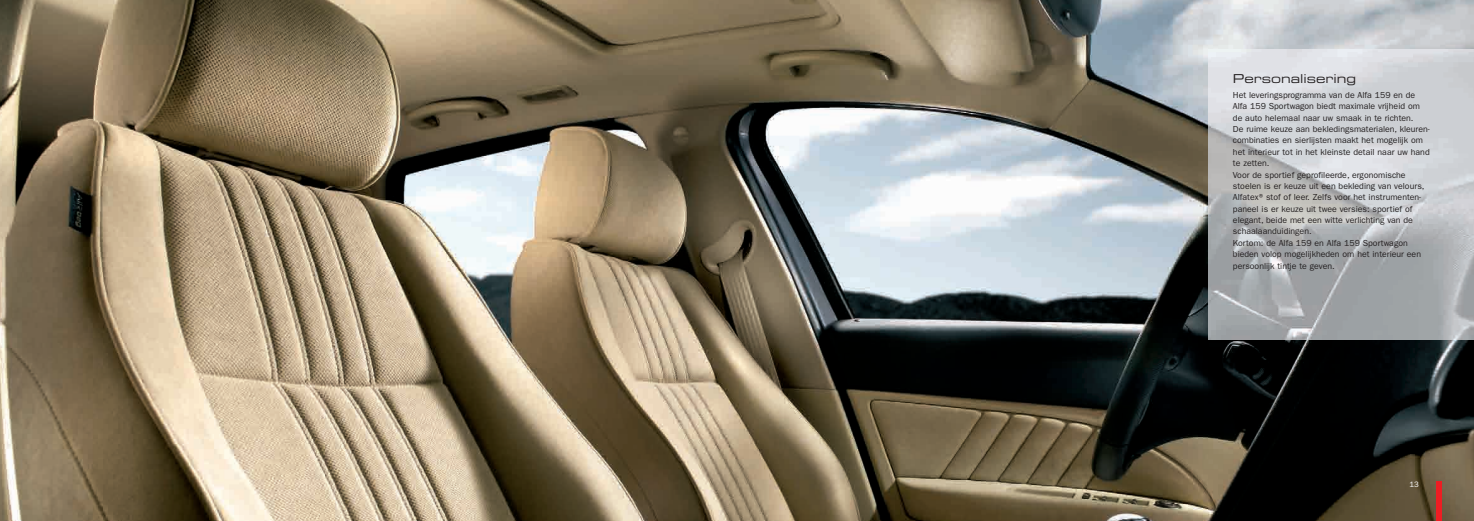
<style>
.page{position:relative;width:1474px;height:521px;background:#fff}
.page>*{position:absolute;margin:0;border:0;box-sizing:border-box;transform-origin:0 0}
.t1{font:12.25px "Eurostile Extended Two";color:#231f20}
.t2{font:8.75px/11.4px "Franklin Gothic";color:#231f20}
.t3{font:7.88px "Franklin Gothic";color:#fff}
</style>
<div class="page">
<img style="left:0;top:0;width:1473px;height:521px">
<img style="left:1208px;top:50px;width:265px;height:289px">
<div style="left:1436px;top:481px;width:5px;height:40px;background:#ee1d23"></div>
<h1 class="t1" style="left:1232px;top:75px;width:125px">Personalisering</h1>
<p class="t2" style="left:1232px;top:90px;width:198px">Het leveringsprogramma van de Alfa 159 en de Alfa 159 Sportwagon biedt maximale vrijheid om de auto helemaal naar uw smaak in te richten.<br>De ruime keuze aan bekledingsmaterialen, kleuren&shy;combinaties en sierlijsten maakt het mogelijk om het interieur tot in het kleinste detail naar uw hand te zetten.<br>Voor de sportief geprofileerde, ergonomische stoelen is er keuze uit een bekleding van velours, Alfatex®stof of leer. Zelfs voor het instrumenten&shy;paneel is er keuze uit twee versies: sportief of elegant, beide met een witte verlichting van de schaalaanduidingen.<br>Kortom: de Alfa 159 en Alfa 159 Sportwagon bieden volop mogelijkheden om het interieur een persoonlijk tintje te geven.</p>
<p class="t3" style="left:1409px;top:481px;width:11px">13</p>
</div>
